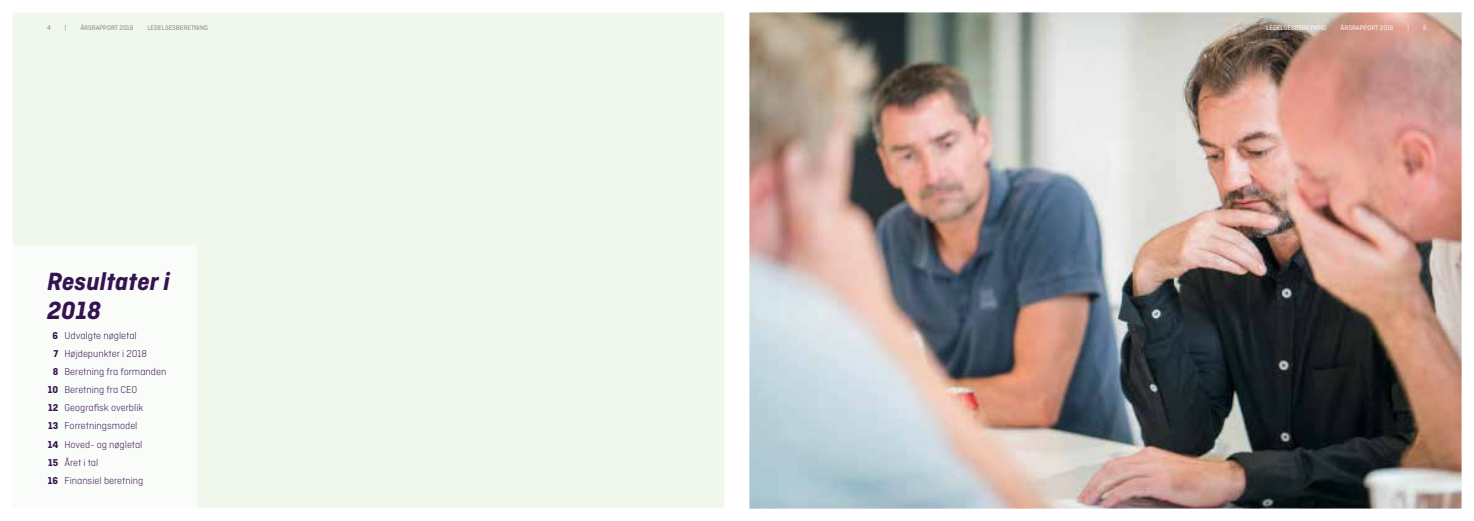
<style>
.page{position:relative;width:1474px;height:521px;background:#fff}
.page>*{position:absolute;margin:0;border:0;box-sizing:border-box;transform-origin:0 0}
.t1{font:italic 700 26.25px/28px "Ciutadella";color:#351350}
.t2{font:300 10.5px "Ciutadella";color:#351350}
.t3{font:7px "Ciutadella";color:#808285}
.t4{font:7px "Ciutadella";color:#fff}
.s1{font-weight:700}
</style>
<div class="page">
<img style="left:749px;top:12px;width:713px;height:497px">
<svg style="left:13px;top:13px;width:711px;height:495px;background:#f1f7ed"></svg>
<p class="t3" style="left:47px;top:24px;width:5px">4</p>
<p class="t3" style="left:65px;top:24px;width:3px">|</p>
<p class="t3" style="left:80px;top:24px;width:54px">ÅRSRAPPORT 2018</p>
<p class="t3" style="left:147px;top:24px;width:62px">LEDELSESBERETNING</p>
<p class="t4" style="left:1266px;top:24px;width:62px">LEDELSESBERETNING</p>
<p class="t4" style="left:1340px;top:24px;width:54px">ÅRSRAPPORT 2018</p>
<p class="t4" style="left:1407px;top:24px;width:3px">|</p>
<p class="t4" style="left:1423px;top:24px;width:5px">5</p>
<h1 class="t1" style="left:47px;top:268px;width:124px">Resultater i<br>2018</h1>
<p class="t2" style="left:53px;top:330px;width:86px"><span class="s1">6</span> Udvalgte nøgletal</p>
<p class="t2" style="left:53px;top:348px;width:95px"><span class="s1">7</span> Højdepunkter i 2018</p>
<p class="t2" style="left:53px;top:366px;width:115px"><span class="s1">8</span> Beretning fra formanden</p>
<p class="t2" style="left:48px;top:384px;width:91px"><span class="s1">10</span> Beretning fra CEO</p>
<p class="t2" style="left:48px;top:402px;width:97px"><span class="s1">12</span> Geografisk overblik</p>
<p class="t2" style="left:48px;top:420px;width:91px"><span class="s1">13</span> Forretningsmodel</p>
<p class="t2" style="left:48px;top:438px;width:96px"><span class="s1">14</span> Hoved- og nøgletal</p>
<p class="t2" style="left:48px;top:456px;width:52px"><span class="s1">15</span> Året i tal</p>
<p class="t2" style="left:48px;top:475px;width:97px"><span class="s1">16</span> Finansiel beretning</p>
</div>
